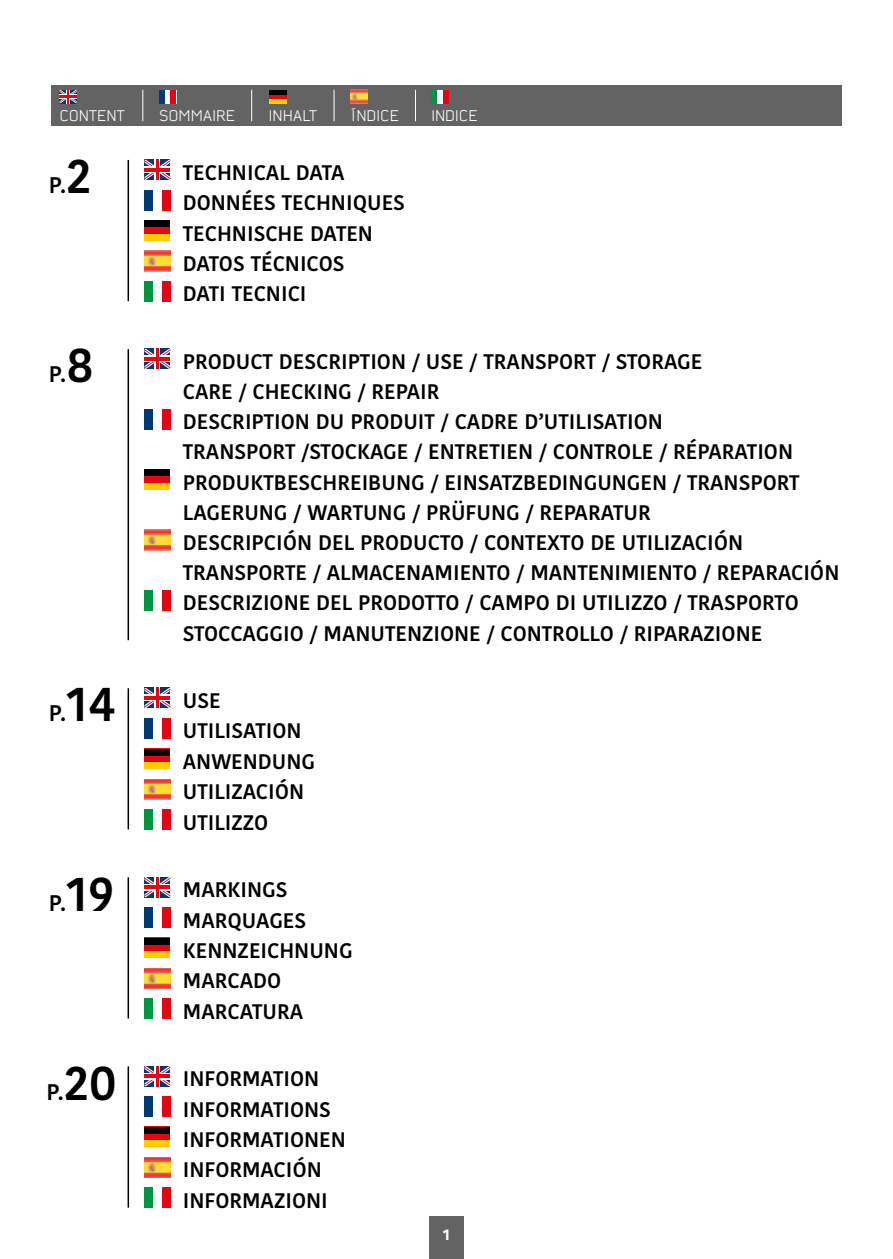
<style>
.page{position:relative;width:893px;height:1259px;background:#fff}
.page>*{position:absolute;margin:0;border:0;box-sizing:border-box;transform-origin:0 0}
.t1{font:600 22.5px "Kohinoor Devanagari";color:#000}
.t2{font:600 21px/30.3px "Kohinoor Devanagari";color:#000}
.t3{font:15px "Nordstern Demo";color:#fff}
.t4{font:700 15px "Kohinoor Devanagari";color:#fff}
.s1{font-size:48px}
</style>
<div class="page">
<div style="left:429px;top:1216px;width:34px;height:43px;background:#646363"></div>
<svg style="left:145px;top:160px;width:25px;height:20px"></svg>
<svg style="left:145px;top:166px;width:25px;height:7px"></svg>
<div style="left:155px;top:160px;width:5px;height:20px;background:#fff"></div>
<hr style="left:145px;top:168px;width:25px;height:3px;background:#e30613">
<hr style="left:156px;top:160px;width:3px;height:20px;background:#e30613">
<div style="left:145px;top:190px;width:8px;height:20px;background:#003973"></div>
<div style="left:162px;top:190px;width:8px;height:20px;background:#e30613"></div>
<div style="left:145px;top:220px;width:25px;height:21px;background:#e30613"></div>
<div style="left:145px;top:220px;width:25px;height:7px;background:#000"></div>
<div style="left:145px;top:234px;width:25px;height:7px;background:#fc0"></div>
<img style="left:145px;top:251px;width:25px;height:20px">
<div style="left:145px;top:281px;width:8px;height:20px;background:#009641"></div>
<div style="left:162px;top:281px;width:8px;height:20px;background:#e30613"></div>
<hr style="left:128px;top:160px;width:1px;height:141px;background:#000">
<svg style="left:145px;top:349px;width:25px;height:20px"></svg>
<svg style="left:145px;top:355px;width:25px;height:7px"></svg>
<div style="left:155px;top:349px;width:5px;height:20px;background:#fff"></div>
<hr style="left:145px;top:357px;width:25px;height:3px;background:#e30613">
<hr style="left:156px;top:349px;width:3px;height:20px;background:#e30613">
<div style="left:145px;top:409px;width:8px;height:20px;background:#003973"></div>
<div style="left:162px;top:409px;width:8px;height:20px;background:#e30613"></div>
<div style="left:145px;top:469px;width:25px;height:20px;background:#e30613"></div>
<div style="left:145px;top:469px;width:25px;height:7px;background:#000"></div>
<div style="left:145px;top:483px;width:25px;height:6px;background:#fc0"></div>
<img style="left:145px;top:530px;width:25px;height:20px">
<div style="left:145px;top:590px;width:8px;height:20px;background:#009641"></div>
<div style="left:162px;top:590px;width:8px;height:20px;background:#e30613"></div>
<hr style="left:128px;top:349px;width:1px;height:291px;background:#000">
<svg style="left:145px;top:688px;width:25px;height:20px"></svg>
<svg style="left:145px;top:694px;width:25px;height:7px"></svg>
<div style="left:155px;top:688px;width:5px;height:20px;background:#fff"></div>
<hr style="left:145px;top:696px;width:25px;height:3px;background:#e30613">
<hr style="left:156px;top:688px;width:3px;height:20px;background:#e30613">
<div style="left:145px;top:718px;width:8px;height:20px;background:#003973"></div>
<div style="left:162px;top:718px;width:8px;height:20px;background:#e30613"></div>
<div style="left:145px;top:749px;width:25px;height:20px;background:#e30613"></div>
<div style="left:145px;top:749px;width:25px;height:6px;background:#000"></div>
<div style="left:145px;top:762px;width:25px;height:7px;background:#fc0"></div>
<img style="left:145px;top:779px;width:25px;height:20px">
<div style="left:145px;top:809px;width:8px;height:20px;background:#009641"></div>
<div style="left:162px;top:809px;width:8px;height:20px;background:#e30613"></div>
<hr style="left:128px;top:688px;width:1px;height:141px;background:#000">
<svg style="left:145px;top:877px;width:25px;height:20px"></svg>
<svg style="left:145px;top:883px;width:25px;height:7px"></svg>
<div style="left:155px;top:877px;width:5px;height:20px;background:#fff"></div>
<hr style="left:145px;top:885px;width:25px;height:3px;background:#e30613">
<hr style="left:156px;top:877px;width:3px;height:20px;background:#e30613">
<div style="left:145px;top:907px;width:8px;height:20px;background:#003973"></div>
<div style="left:162px;top:907px;width:8px;height:20px;background:#e30613"></div>
<div style="left:145px;top:938px;width:25px;height:20px;background:#e30613"></div>
<div style="left:145px;top:938px;width:25px;height:6px;background:#000"></div>
<div style="left:145px;top:951px;width:25px;height:7px;background:#fc0"></div>
<img style="left:145px;top:968px;width:25px;height:20px">
<div style="left:145px;top:998px;width:8px;height:20px;background:#009641"></div>
<div style="left:162px;top:998px;width:8px;height:20px;background:#e30613"></div>
<hr style="left:128px;top:877px;width:1px;height:141px;background:#000">
<svg style="left:145px;top:1066px;width:25px;height:20px"></svg>
<svg style="left:145px;top:1072px;width:25px;height:7px"></svg>
<div style="left:155px;top:1066px;width:5px;height:20px;background:#fff"></div>
<hr style="left:145px;top:1074px;width:25px;height:3px;background:#e30613">
<hr style="left:156px;top:1066px;width:3px;height:20px;background:#e30613">
<div style="left:145px;top:1096px;width:8px;height:20px;background:#003973"></div>
<div style="left:162px;top:1096px;width:8px;height:20px;background:#e30613"></div>
<div style="left:145px;top:1127px;width:25px;height:20px;background:#e30613"></div>
<div style="left:145px;top:1127px;width:25px;height:6px;background:#000"></div>
<div style="left:145px;top:1140px;width:25px;height:7px;background:#fc0"></div>
<img style="left:145px;top:1157px;width:25px;height:20px">
<div style="left:145px;top:1187px;width:8px;height:20px;background:#009641"></div>
<div style="left:162px;top:1187px;width:8px;height:20px;background:#e30613"></div>
<hr style="left:128px;top:1066px;width:1px;height:141px;background:#000">
<div style="left:51px;top:85px;width:791px;height:41px;background:#646363"></div>
<svg style="left:60px;top:90px;width:17px;height:13px"></svg>
<svg style="left:165px;top:90px;width:6px;height:13px"></svg>
<div style="left:159px;top:90px;width:6px;height:13px;background:#003973"></div>
<div style="left:171px;top:90px;width:5px;height:13px;background:#e30613"></div>
<svg style="left:269px;top:94px;width:17px;height:5px"></svg>
<hr style="left:269px;top:90px;width:17px;height:4px;background:#000">
<hr style="left:269px;top:99px;width:17px;height:4px;background:#fc0">
<img style="left:350px;top:90px;width:18px;height:13px">
<div style="left:431px;top:90px;width:18px;height:13px;background:#fff"></div>
<div style="left:431px;top:90px;width:6px;height:13px;background:#009641"></div>
<div style="left:443px;top:90px;width:6px;height:13px;background:#e30613"></div>
<hr style="left:142px;top:90px;width:1px;height:31px;background:#fff">
<hr style="left:251px;top:90px;width:1px;height:31px;background:#fff">
<hr style="left:334px;top:90px;width:1px;height:31px;background:#fff">
<hr style="left:415px;top:90px;width:1px;height:31px;background:#fff">
<p class="t3" style="left:60px;top:107px;width:67px">CONTENT</p>
<p class="t3" style="left:159px;top:107px;width:78px">SOMMAIRE</p>
<p class="t3" style="left:269px;top:107px;width:49px">INHALT</p>
<p class="t3" style="left:350px;top:107px;width:50px">ÍNDICE</p>
<p class="t3" style="left:431px;top:107px;width:48px">INDICE</p>
<p class="t1" style="left:49px;top:172px;width:44px">P.<span class="s1">2</span></p>
<p class="t2" style="left:183px;top:157px;width:224px">TECHNICAL DATA<br>DONNÉES TECHNIQUES<br>TECHNISCHE DATEN<br>DATOS TÉCNICOS<br>DATI TECNICI</p>
<p class="t1" style="left:49px;top:361px;width:47px">P.<span class="s1">8</span></p>
<p class="t2" style="left:183px;top:346px;width:658px">PRODUCT DESCRIPTION / USE / TRANSPORT / STORAGE<br>CARE / CHECKING / REPAIR<br>DESCRIPTION DU PRODUIT / CADRE D’UTILISATION<br>TRANSPORT /STOCKAGE / ENTRETIEN / CONTROLE / RÉPARATION PRODUKTBESCHREIBUNG / EINSATZBEDINGUNGEN / TRANSPORT LAGERUNG / WARTUNG / PRÜFUNG / REPARATUR<br>DESCRIPCIÓN DEL PRODUCTO / CONTEXTO DE UTILIZACIÓN TRANSPORTE / ALMACENAMIENTO / MANTENIMIENTO / REPARACIÓN DESCRIZIONE DEL PRODOTTO / CAMPO DI UTILIZZO / TRASPORTO STOCCAGGIO / MANUTENZIONE / CONTROLLO / RIPARAZIONE</p>
<p class="t1" style="left:49px;top:700px;width:68px">P.<span class="s1">14</span></p>
<p class="t2" style="left:183px;top:685px;width:134px">USE<br>UTILISATION<br>ANWENDUNG<br>UTILIZACIÓN<br>UTILIZZO</p>
<p class="t1" style="left:49px;top:889px;width:67px">P.<span class="s1">19</span></p>
<p class="t2" style="left:183px;top:874px;width:171px">MARKINGS<br>MARQUAGES<br>KENNZEICHNUNG<br>MARCADO<br>MARCATURA</p>
<p class="t1" style="left:46px;top:1078px;width:72px">P.<span class="s1">20</span></p>
<p class="t2" style="left:183px;top:1063px;width:165px">INFORMATION<br>INFORMATIONS<br>INFORMATIONEN<br>INFORMACIÓN<br>INFORMAZIONI</p>
<p class="t4" style="left:443px;top:1221px;width:9px">1</p>
</div>
